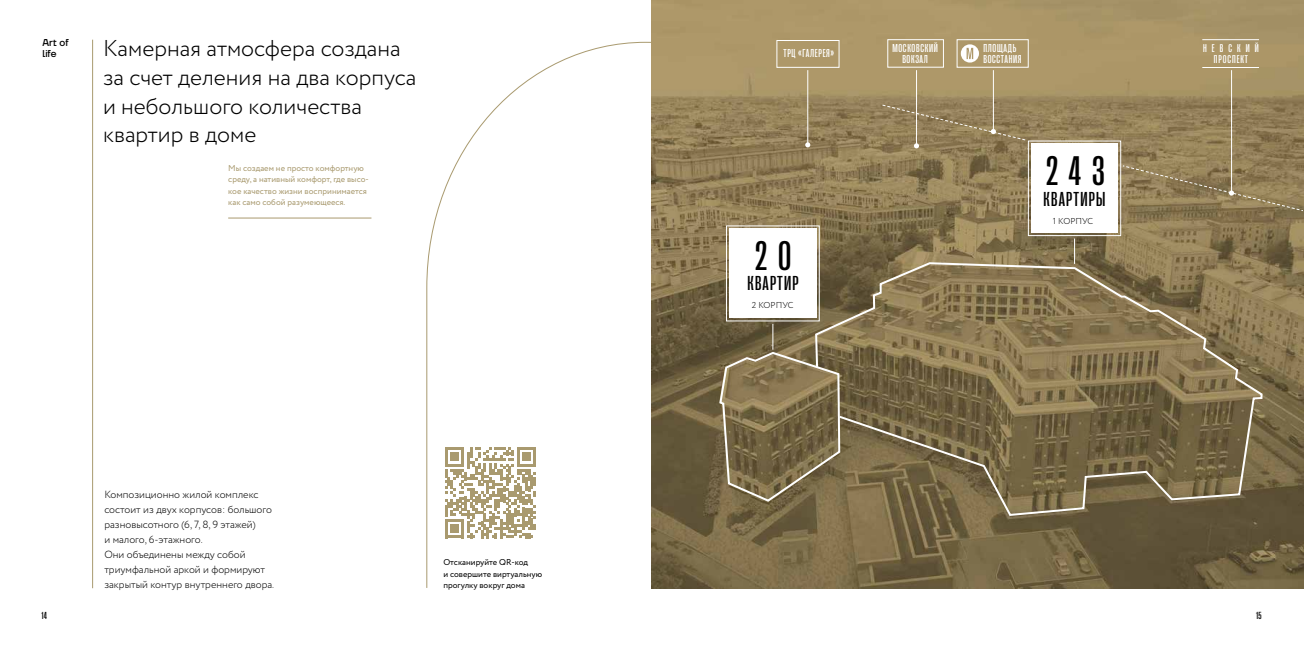
<style>
.page{position:relative;width:1304px;height:652px;background:#fff}
.page>*{position:absolute;margin:0;border:0;box-sizing:border-box;transform-origin:0 0}
.t1{font:500 42.1px "Right Grotesk Tight";color:#000}
.t2{font:300 22.9px/28.7px "Circe";color:#000}
.t3{font:500 20.6px "Right Grotesk Tight";letter-spacing:.06em;color:#000}
.t4{font:500 11.7px/11.2px "Right Grotesk Tight";letter-spacing:.06em;color:#fff;text-align:center}
.t5{font:500 11.5px/10.8px "Right Grotesk Tight";letter-spacing:.08em;color:#fff;text-align:center}
.t6{font:500 10.5px "Right Grotesk Tight";color:#000}
.t7{font:300 10.4px/15px "Circe";color:#000}
.t8{font:500 10.4px "Right Grotesk Tight";color:#000}
.t9{font:500 9.9px/10.3px "TT Firs Neue";color:#000}
.t10{font:300 8.6px "Circe";letter-spacing:.01em;color:#000}
.t11{font:8.5px/11.4px "Circe";color:#a99a6f}
.t12{font:8.5px/11.4px "Circe";color:#000}
</style>
<div class="page">
<svg style="left:426px;top:41px;width:439px;height:548px"></svg>
<hr style="left:228px;top:218px;width:143px;height:1px;background:#a99a6f">
<hr style="left:92px;top:40px;width:1px;height:548px;background:#a99a6f">
<img style="left:652px;top:0;width:652px;height:588px">
<hr style="left:1231px;top:70px;width:1px;height:123px;background:#fff">
<svg style="left:1074px;top:239px;width:1px;height:22px"></svg>
<div style="left:1031px;top:144px;width:87px;height:89px;background:#fff"></div>
<div style="left:1028px;top:141px;width:93px;height:95px;border:1px solid #fff"></div>
<svg style="left:718px;top:324px;width:96px;height:179px;background:#7d6e4c"></svg>
<div style="left:729px;top:229px;width:88px;height:89px;background:#fff"></div>
<div style="left:726px;top:225px;width:94px;height:96px;border:1px solid #fff"></div>
<hr style="left:807px;top:70px;width:1px;height:75px;background:#fff">
<div style="left:776px;top:40px;width:64px;height:28px;border:1px solid #fff"></div>
<hr style="left:916px;top:70px;width:1px;height:76px;background:#fff">
<div style="left:887px;top:39px;width:57px;height:29px;border:1px solid #fff"></div>
<svg style="left:805px;top:142px;width:5px;height:5px"></svg>
<svg style="left:1122px;top:165px;width:182px;height:47px;background:#917e58"></svg>
<hr style="left:993px;top:70px;width:1px;height:64px;background:#fff">
<div style="left:957px;top:39px;width:72px;height:29px;border:1px solid #fff"></div>
<svg style="left:961px;top:44px;width:18px;height:19px"></svg>
<hr style="left:1202px;top:67px;width:57px;height:1px;background:#fff">
<hr style="left:1202px;top:39px;width:57px;height:1px;background:#fff">
<svg style="left:881px;top:104px;width:145px;height:44px;background:#95815c"></svg>
<svg style="left:814px;top:261px;width:450px;height:256px;background:#7f6f4d"></svg>
<svg style="left:445px;top:447px;width:91px;height:91px"></svg>
<p class="t9" style="left:43px;top:38px;width:28px">Art of life</p>
<h2 class="t2" style="left:103px;top:35px;width:315px">Камерная атмосфера создана за счет деления на два корпуса и небольшого количества квартир в доме</h2>
<p class="t4" style="left:783px;top:48px;width:52px">ТРЦ «ГАЛЕРЕЯ»</p>
<p class="t4" style="left:892px;top:42px;width:47px">МОСКОВСКИЙ<br>ВОКЗАЛ</p>
<p class="t4" style="left:983px;top:42px;width:40px;text-align:left">ПЛОЩАДЬ<br>ВОССТАНИЯ</p>
<p class="t5" style="left:1203px;top:43px;width:57px">НЕВСКИЙ<br>ПРОСПЕКТ</p>
<p class="t11" style="left:228px;top:163px;width:142px">Мы создаем не просто комфортную среду, а нативный комфорт, где высо&shy;кое качество жизни воспринимается как само собой разумеющееся.</p>
<h1 class="t1" style="left:1046px;top:149px;width:60px">243</h1>
<h3 class="t3" style="left:1044px;top:189px;width:63px">КВАРТИРЫ</h3>
<p class="t10" style="left:1053px;top:215px;width:42px">1 КОРПУС</p>
<h1 class="t1" style="left:755px;top:234px;width:38px">2 0</h1>
<h3 class="t3" style="left:747px;top:273px;width:53px">КВАРТИР</h3>
<p class="t10" style="left:752px;top:300px;width:43px">2 КОРПУС</p>
<p class="t7" style="left:104px;top:487px;width:171px">Композиционно жилой комплекс состоит из двух корпусов: большого разновысотного (6, 7, 8, 9 этажей)<br>и малого, 6-этажного.<br>Они объединены между собой триумфальной аркой и формируют закрытый контур внутреннего двора.</p>
<p class="t12" style="left:443px;top:557px;width:100px">Отсканируйте QR-код<br>и совершите виртуальную прогулку вокруг дома</p>
<p class="t8" style="left:42px;top:610px;width:7px">14</p>
<p class="t6" style="left:1256px;top:610px;width:7px">15</p>
</div>
